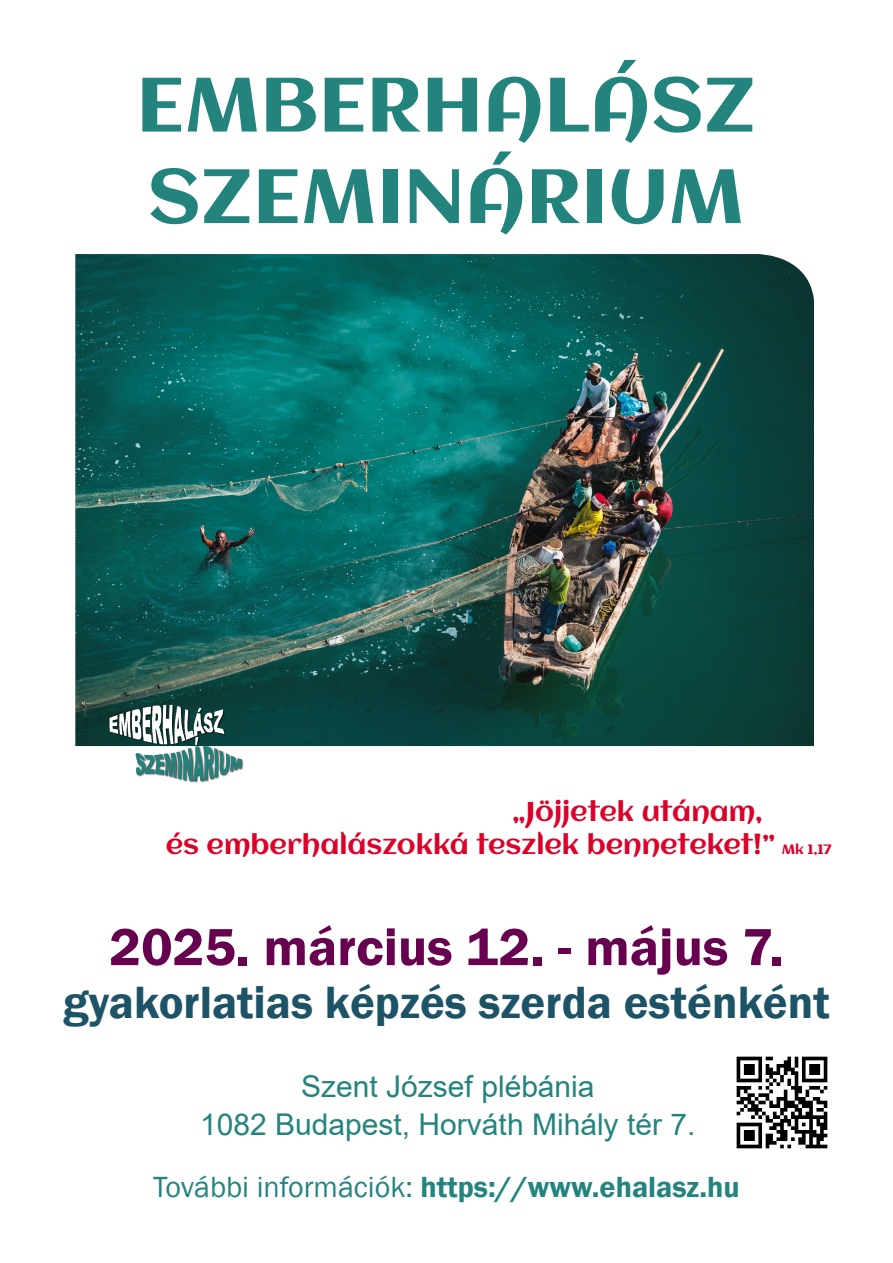
<style>
.page{position:relative;width:893px;height:1263px;background:#fff}
.page>*{position:absolute;margin:0;border:0;box-sizing:border-box;transform-origin:0 0}
.t1{font:76.5px/91.5px "Aclonica";color:#23847e}
.t2{font:600 54px "Franklin Gothic";color:#67004f}
.t3{font:600 46.5px "Franklin Gothic";color:#1d5367}
.t4{font:30px/37.5px "Arial";color:#23847e;text-align:center}
.t5{font:600 30px "Franklin Gothic";color:#23847e}
.t6{font:27px/33px "Aclonica";color:#db0129}
.s1{font-size:13.5px}
.s2{font-weight:400}
</style>
<div class="page">
<img style="left:75px;top:254px;width:739px;height:493px">
<svg style="left:95px;top:683px;width:181px;height:120px"></svg>
<img style="left:95px;top:683px;width:161px;height:118px">
<img style="left:736px;top:1056px;width:92px;height:93px">
<h1 class="t1" style="left:136px;top:64px;width:621px">EMBERHALÁSZ<br>SZEMINÁRIUM</h1>
<p class="t6" style="left:166px;top:797px;width:668px;text-indent:346px">„Jöjjetek utánam,<br>és emberhalászokká teszlek benneteket!” <span class="s1">Mk 1,17</span></p>
<h2 class="t2" style="left:109px;top:916px;width:675px">2025. március 12. - május 7.</h2>
<h3 class="t3" style="left:63px;top:975px;width:768px">gyakorlatias képzés szerda esténként</h3>
<p class="t4" style="left:200px;top:1068px;width:497px">Szent József plébánia<br>1082 Budapest, Horváth Mihály tér 7.</p>
<p class="t5" style="left:153px;top:1169px;width:588px"><span class="s2">További információk:</span> https://www.ehalasz.hu</p>
</div>
